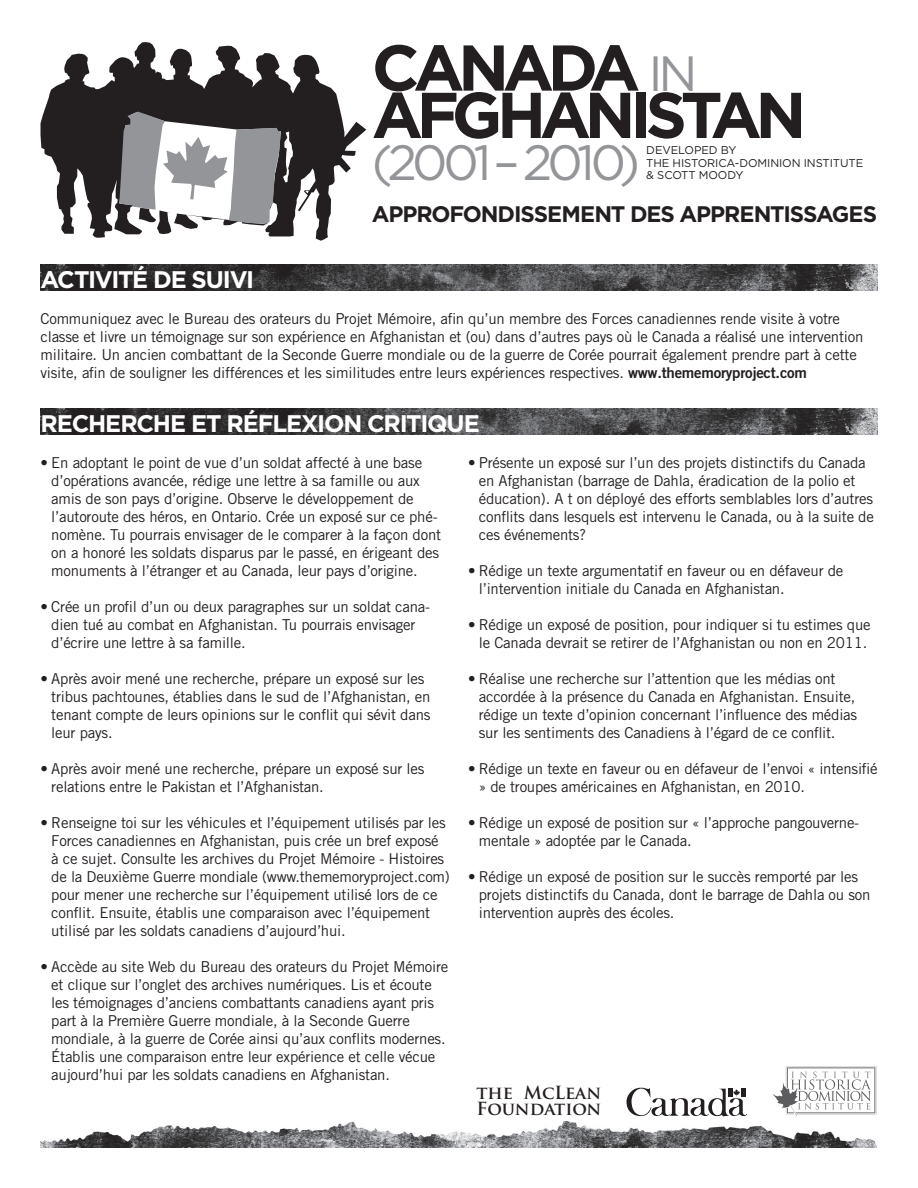
<style>
.page{position:relative;width:918px;height:1188px;background:#fff}
.page>*{position:absolute;margin:0;border:0;box-sizing:border-box;transform-origin:0 0}
.t1{font:700 64.5px/47.4px "Gotham";letter-spacing:-.095em;color:#231f20}
.t2{font:49.5px "Gotham";letter-spacing:-.1em;color:#939598}
.t3{font:700 24px "Gotham";letter-spacing:-.05em;color:#fff}
.t4{font:700 22.5px "Gotham";letter-spacing:-.045em;color:#231f20}
.t5{font:700 17.7px/16.2px "Trajan Pro";color:#231f20}
.t6{font:15px/18px "Trade Gothic";letter-spacing:-.015em;color:#231f20}
.t7{font:11.25px/12.8px "Gotham";letter-spacing:-.01em;color:#231f20}
.s1{font-weight:400;font-size:49.5px;color:#939598}
.s2{font-family:"Trade Gothic Bold Two"}
</style>
<div class="page">
<img style="left:40px;top:264px;width:838px;height:27px">
<img style="left:40px;top:408px;width:838px;height:27px">
<img style="left:40px;top:1121px;width:837px;height:27px">
<svg style="left:40px;top:42px;width:326px;height:199px;fill:#231f20"></svg>
<svg style="left:119px;top:112px;width:162px;height:122px"></svg>
<svg style="left:773px;top:1066px;width:103px;height:50px"></svg>
<svg style="left:627px;top:1087px;width:120px;height:30px"></svg>
<h3 class="t3" style="left:40px;top:266px;width:215px">ACTIVITÉ DE SUIVI</h3>
<h1 class="t1" style="left:372px;top:42px;width:436px">CANADA <span class="s1">IN<br></span>AFGHANISTAN</h1>
<h2 class="t2" style="left:372px;top:135px;width:270px">(2001 – 2010)</h2>
<h3 class="t4" style="left:372px;top:201px;width:507px">APPROFONDISSEMENT DES APPRENTISSAGES</h3>
<p class="t7" style="left:646px;top:143px;width:218px">DEVELOPED BY<br>THE HISTORICA-DOMINION INSTITUTE &amp; SCOTT MOODY</p>
<p class="t6" style="left:40px;top:309px;width:824px">Communiquez avec le Bureau des orateurs du Projet Mémoire, afin qu’un membre des Forces canadiennes rende visite à votre classe et livre un témoignage sur son expérience en Afghanistan et (ou) dans d’autres pays où le Canada a réalisé une intervention militaire. Un ancien combattant de la Seconde Guerre mondiale ou de la guerre de Corée pourrait également prendre part à cette visite, afin de souligner les différences et les similitudes entre leurs expériences respectives. <span class="s2">www.thememoryproject.com</span></p>
<h3 class="t3" style="left:40px;top:410px;width:441px">RECHERCHE ET RÉFLEXION CRITIQUE</h3>
<p class="t6" style="left:51px;top:453px;width:391px;text-indent:-11px">• En adoptant le point de vue d’un soldat affecté à une base d’opérations avancée, rédige une lettre à sa famille ou aux amis de son pays d’origine. Observe le développement de l’autoroute des héros, en Ontario. Crée un exposé sur ce phé&shy;nomène. Tu pourrais envisager de le comparer à la façon dont on a honoré les soldats disparus par le passé, en érigeant des monuments à l’étranger et au Canada, leur pays d’origine.</p>
<p class="t6" style="left:51px;top:597px;width:380px;text-indent:-11px">• Crée un profil d’un ou deux paragraphes sur un soldat cana&shy;dien tué au combat en Afghanistan. Tu pourrais envisager d’écrire une lettre à sa famille.</p>
<p class="t6" style="left:51px;top:669px;width:381px;text-indent:-11px">• Après avoir mené une recherche, prépare un exposé sur les tribus pachtounes, établies dans le sud de l’Afghanistan, en tenant compte de leurs opinions sur le conflit qui sévit dans leur pays.</p>
<p class="t6" style="left:51px;top:759px;width:375px;text-indent:-11px">• Après avoir mené une recherche, prépare un exposé sur les relations entre le Pakistan et l’Afghanistan.</p>
<p class="t6" style="left:51px;top:813px;width:400px;text-indent:-11px">• Renseigne toi sur les véhicules et l’équipement utilisés par les Forces canadiennes en Afghanistan, puis crée un bref exposé<br>à ce sujet. Consulte les archives du Projet Mémoire - Histoires de la Deuxième Guerre mondiale (www.thememoryproject.com) pour mener une recherche sur l’équipement utilisé lors de ce conflit. Ensuite, établis une comparaison avec l’équipement utilisé par les soldats canadiens d’aujourd’hui.</p>
<p class="t6" style="left:51px;top:957px;width:399px;text-indent:-11px">• Accède au site Web du Bureau des orateurs du Projet Mémoire et clique sur l’onglet des archives numériques. Lis et écoute les témoignages d’anciens combattants canadiens ayant pris part à la Première Guerre mondiale, à la Seconde Guerre mondiale, à la guerre de Corée ainsi qu’aux conflits modernes.<br>Établis une comparaison entre leur expérience et celle vécue aujourd’hui par les soldats canadiens en Afghanistan.</p>
<p class="t6" style="left:479px;top:453px;width:397px;text-indent:-11px">• Présente un exposé sur l’un des projets distinctifs du Canada en Afghanistan (barrage de Dahla, éradication de la polio et éducation). A t on déployé des efforts semblables lors d’autres conflits dans lesquels est intervenu le Canada, ou à la suite de ces événements?</p>
<p class="t6" style="left:479px;top:561px;width:366px;text-indent:-11px">• Rédige un texte argumentatif en faveur ou en défaveur de l’intervention initiale du Canada en Afghanistan.</p>
<p class="t6" style="left:468px;top:615px;width:404px;text-align:center">• Rédige un exposé de position, pour indiquer si tu estimes que le Canada devrait se retirer de l’Afghanistan ou non en 2011.</p>
<p class="t6" style="left:479px;top:669px;width:380px;text-indent:-11px">• Réalise une recherche sur l’attention que les médias ont accordée à la présence du Canada en Afghanistan. Ensuite, rédige un texte d’opinion concernant l’influence des médias sur les sentiments des Canadiens à l’égard de ce conflit.</p>
<p class="t6" style="left:479px;top:759px;width:400px;text-indent:-11px">• Rédige un texte en faveur ou en défaveur de l’envoi « intensifié » de troupes américaines en Afghanistan, en 2010.</p>
<p class="t6" style="left:479px;top:813px;width:382px;text-indent:-11px">• Rédige un exposé de position sur « l’approche pangouverne&shy;mentale » adoptée par le Canada.</p>
<p class="t6" style="left:479px;top:867px;width:393px;text-indent:-11px">• Rédige un exposé de position sur le succès remporté par les projets distinctifs du Canada, dont le barrage de Dahla ou son intervention auprès des écoles.</p>
<p class="t5" style="left:476px;top:1085px;width:126px">the McLean<br>Foundation</p>
</div>
